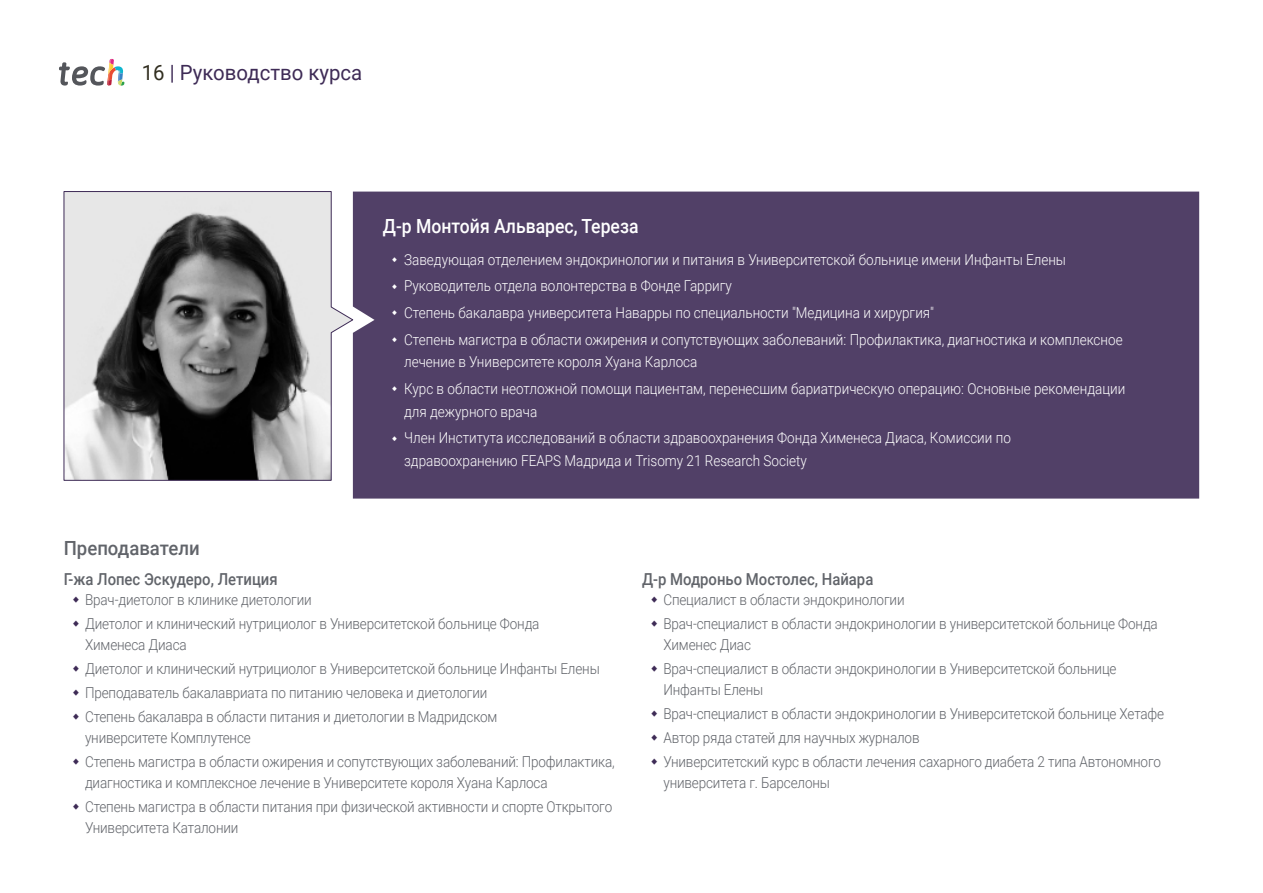
<style>
.page{position:relative;width:1263px;height:893px;background:#fff}
.page>*{position:absolute;margin:0;border:0;box-sizing:border-box;transform-origin:0 0}
.t1{font:21px "Roboto";color:#3e2b56}
.t2{font:500 19.5px "Roboto";color:#fff;scale:.9 1}
.t3{font:500 19.5px "Roboto";color:#61646a;scale:.95 1}
.t4{font:500 16.5px "Roboto";color:#61646a;scale:.9 1}
.t5{font:300 15px/24px "Roboto";letter-spacing:-.01em;color:#61646a;scale:.9 1}
.t6{font:300 15px/26.7px "Roboto";color:#fff;scale:.9 1}
.s1{color:#312e20}
</style>
<div class="page">
<svg style="left:64px;top:191px;width:289px;height:290px;background:#969697"></svg>
<div style="left:353px;top:192px;width:846px;height:307px;background:#514067"></div>
<svg style="left:59px;top:59px;width:65px;height:27px"></svg>
<svg style="left:392px;top:257px;width:5px;height:5px"></svg>
<svg style="left:392px;top:284px;width:5px;height:5px"></svg>
<svg style="left:392px;top:311px;width:5px;height:5px"></svg>
<svg style="left:392px;top:337px;width:5px;height:5px"></svg>
<svg style="left:392px;top:387px;width:5px;height:5px"></svg>
<svg style="left:392px;top:436px;width:5px;height:5px"></svg>
<h1 class="t1" style="left:142px;top:57px;width:222px"><span class="s1">16</span> | Руководство курса</h1>
<h2 class="t3" style="left:64px;top:535px;width:144px">Преподаватели</h2>
<h2 class="t2" style="left:383px;top:212px;width:286px">Д-р Монтойя Альварес, Тереза</h2>
<p class="t6" style="left:404px;top:245px;width:800px">Заведующая отделением эндокринологии и питания в Университетской больнице имени Инфанты Елены Руководитель отдела волонтерства в Фонде Гарригу<br>Степень бакалавра университета Наварры по специальности "Медицина и хирургия"<br>Степень магистра в области ожирения и сопутствующих заболеваний: Профилактика, диагностика и комплексное</p>
<p class="t6" style="left:404px;top:348px;width:803px">лечение в Университете короля Хуана Карлоса<br>Курс в области неотложной помощи пациентам, перенесшим бариатрическую операцию: Основные рекомендации</p>
<p class="t6" style="left:404px;top:397px;width:676px">для дежурного врача<br>Член Института исследований в области здравоохранения Фонда Хименеса Диаса, Комиссии по</p>
<p class="t6" style="left:404px;top:447px;width:449px">здравоохранению FEAPS Мадрида и Trisomy 21 Research Society</p>
<p class="t4" style="left:64px;top:567px;width:239px">Г-жа Лопес Эскудеро, Летиция</p>
<p class="t5" style="left:85px;top:587px;width:506px">Врач-диетолог в клинике диетологии<br>Диетолог и клинический нутрициолог в Университетской больнице Фонда</p>
<p class="t5" style="left:85px;top:632px;width:573px">Хименеса Диаса<br>Диетолог и клинический нутрициолог в Университетской больнице Инфанты Елены Преподаватель бакалавриата по питанию человека и диетологии<br>Степень бакалавра в области питания и диетологии в Мадридском</p>
<p class="t5" style="left:85px;top:725px;width:590px">университете Комплутенсе<br>Степень магистра в области ожирения и сопутствующих заболеваний: Профилактика,</p>
<p class="t5" style="left:85px;top:770px;width:587px">диагностика и комплексное лечение в Университете короля Хуана Карлоса<br>Степень магистра в области питания при физической активности и спорте Открытого</p>
<p class="t5" style="left:85px;top:815px;width:172px">Университета Каталонии</p>
<p class="t4" style="left:642px;top:567px;width:258px">Д-р Модроньо Мостолес, Найара</p>
<p class="t5" style="left:663px;top:587px;width:551px">Специалист в области эндокринологии<br>Врач-специалист в области эндокринологии в университетской больнице Фонда</p>
<p class="t5" style="left:663px;top:632px;width:505px">Хименес Диас<br>Врач-специалист в области эндокринологии в Университетской больнице</p>
<p class="t5" style="left:663px;top:677px;width:558px">Инфанты Елены<br>Врач-специалист в области эндокринологии в Университетской больнице Хетафе Автор ряда статей для научных журналов<br>Университетский курс в области лечения сахарного диабета 2 типа Автономного</p>
<p class="t5" style="left:663px;top:770px;width:187px">университета г. Барселоны</p>
</div>
